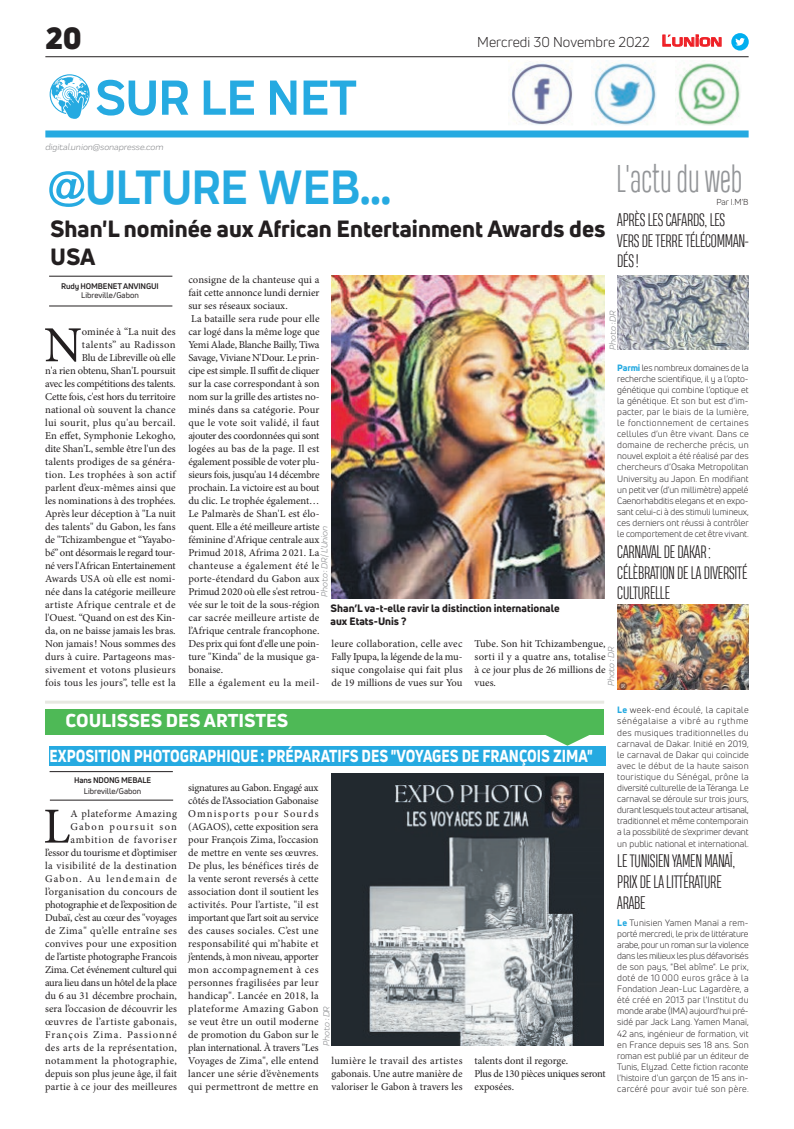
<style>
.page{position:relative;width:794px;height:1129px;background:#fff}
.page>*{position:absolute;margin:0;border:0;box-sizing:border-box;transform-origin:0 0}
.t1{font:700 51px "Praktika";color:#26aae1}
.t2{font:50.5px "Minion Pro";color:#231f20}
.t3{font:700 50px "Praktika";color:#26aae1;scale:.95 1}
.t4{font:300 36px "Heading Compressed Pro";color:#939598;scale:.88 1}
.t5{font:900 30px "Uni Neue";color:#231f20}
.t6{font:800 23px/27.6px "Uni Neue";color:#231f20}
.t7{font:800 18.3px "Uni Neue";color:#fff}
.t8{font:300 17px/20.7px "Heading Compressed Pro";letter-spacing:-.01em;color:#231f20}
.t9{font:800 17px "Uni Neue";color:#fff;scale:.83 1}
.t10{font:14px "Uni Neue";color:#231f20}
.t11{font:10.5px/13px "Minion Pro";color:#231f20;text-align:justify}
.t12{font:10.5px/13px "Minion Pro";letter-spacing:.02em;color:#231f20;text-align:right}
.t13{font:800 10.5px/12.6px "Uni Neue";color:#231f20}
.t14{font:9px/11.1px "Uni Neue";color:#231f20;text-align:justify}
.t15{font:italic 9px "Praktika";color:#818386}
.t16{font:8.5px "Uni Neue";color:#231f20}
.t17{font:700 8px "Uni Neue";letter-spacing:-.02em;color:#231f20}
.t18{font:8px "Uni Neue";color:#231f20}
.s1{font-family:"Eurostile";font-weight:600;font-size:14.9px;color:#ee1d23}
.s2{font-family:"Eurostile";font-weight:600;font-size:11.4px;color:#ee1d23}
.s3{font-weight:800;color:#26aae1}
</style>
<div class="page">
<hr style="left:45px;top:56px;width:703px;height:1px;background:#231f20">
<div style="left:45px;top:130px;width:703px;height:7px;background:#26aae1"></div>
<svg style="left:662px;top:34px;width:60px;height:13px"></svg>
<div style="left:731px;top:33px;width:17px;height:18px;background:#00aeef;border-radius:50%"></div>
<svg style="left:735px;top:38px;width:10px;height:8px"></svg>
<img style="left:508px;top:62px;width:65px;height:63px">
<img style="left:593px;top:62px;width:64px;height:64px">
<img style="left:675px;top:62px;width:66px;height:64px">
<svg style="left:50px;top:74px;width:40px;height:45px"></svg>
<hr style="left:45px;top:700px;width:559px;height:3px;background:#e7e8e2">
<div style="left:45px;top:709px;width:558px;height:25px;background:#4eb956"></div>
<svg style="left:542px;top:734px;width:51px;height:11px"></svg>
<svg style="left:49px;top:171px;width:36px;height:36px"></svg>
<img style="left:617px;top:275px;width:131px;height:75px">
<img style="left:617px;top:604px;width:132px;height:85px">
<div style="left:50px;top:745px;width:556px;height:20px;background:#26aae1"></div>
<hr style="left:50px;top:799px;width:123px;height:1px;background:#231f20">
<hr style="left:50px;top:771px;width:123px;height:1px;background:#231f20">
<img style="left:331px;top:773px;width:273px;height:272px">
<hr style="left:49px;top:305px;width:123px;height:1px;background:#231f20">
<hr style="left:49px;top:276px;width:123px;height:1px;background:#231f20">
<img style="left:331px;top:275px;width:274px;height:323px">
<h3 class="t5" style="left:45px;top:17px;width:38px">20</h3>
<h3 class="t10" style="left:477px;top:33px;width:246px">Mercredi 30 Novembre 2022 <span class="s1">L</span><span class="s2">UNION</span></h3>
<h1 class="t1" style="left:95px;top:57px;width:263px">SUR LE NET</h1>
<p class="t15" style="left:45px;top:140px;width:120px">digital.union@sonapresse.com</p>
<h3 class="t3" style="left:85px;top:147px;width:323px">ULTURE WEB...</h3>
<h3 class="t4" style="left:616px;top:158px;width:145px">L'actu du web</h3>
<p class="t16" style="left:716px;top:197px;width:34px">Par I.M'B</p>
<h3 class="t8" style="left:617px;top:211px;width:133px">APRÈS LES CAFARDS, LES<br>VERS DE TERRE TÉLÉCOMMAN-<br>DÉS!</h3>
<h3 class="t6" style="left:50px;top:215px;width:557px">Shan'L nominée aux African Entertainment Awards des<br>USA</h3>
<p class="t17" style="left:61px;top:281px;width:99px">Rudy HOMBENET ANVINGUI</p>
<p class="t18" style="left:81px;top:290px;width:59px">Libreville/Gabon</p>
<p class="t11" style="left:45px;top:325px;width:132px;text-align:right">ominée à “La nuit des talents” au Radisson<br>Blu de Libreville où elle<br>n'a rien obtenu, Shan'L poursuit avec les compétitions des talents.<br>Cette fois, c'est hors du territoire national où souvent la chance lui sourit, plus qu'au bercail.<br>En effet, Symphonie Lekogho, dite Shan'L, semble être l'un des talents prodiges de sa généra&shy;tion. Les trophées à son actif parlent d’eux-mêmes ainsi que les nominations à des trophées.<br>Après leur déception à "La nuit des talents" du Gabon, les fans de "Tchizambengue et “Yayabo&shy;bé” ont désormais le regard tour&shy;né vers l'African Entertainement<br>Awards USA où elle est nomi&shy;née dans la catégorie meilleure artiste Afrique centrale et de l'Ouest. “Quand on est des Kin&shy;da, on ne baisse jamais les bras.<br>Non jamais! Nous sommes des durs à cuire. Partageons mas&shy;sivement et votons plusieurs fois tous les jours”, telle est la</p>
<h2 class="t2" style="left:44px;top:311px;width:39px">N</h2>
<p class="t11" style="left:188px;top:273px;width:133px;text-align:left">consigne de la chanteuse qui a fait cette annonce lundi dernier sur ses réseaux sociaux.<br>La bataille sera rude pour elle car logé dans la même loge que<br>Yemi Alade, Blanche Bailly, Tiwa<br>Savage, Viviane N'Dour. Le prin&shy;cipe est simple. Il suffit de cliquer sur la case correspondant à son nom sur la grille des artistes no&shy;minés dans sa catégorie. Pour que le vote soit validé, il faut ajouter des coordonnées qui sont logées au bas de la page. Il est également possible de voter plu&shy;sieurs fois, jusqu'au 14 décembre prochain. La victoire est au bout du clic. Le trophée également…<br>Le Palmarès de Shan'L est élo&shy;quent. Elle a été meilleure artiste féminine d'Afrique centrale aux<br>Primud 2018, Afrima 2 021. La chanteuse a également été le porte-étendard du Gabon aux<br>Primud 2020 où elle s'est retrou&shy;vée sur le toit de la sous-région car sacrée meilleure artiste de l’Afrique centrale francophone.<br>Des prix qui font d'elle une poin&shy;ture "Kinda" de la musique ga&shy;bonaise.<br>Elle a également eu la meil-</p>
<p class="t15" style="left:606px;top:350px;width:41px;rotate:-90deg">Photo : DR</p>
<p class="t14" style="left:617px;top:361px;width:133px"><span class="s3">Parmi</span> les nombreux domaines de la recherche scientifique, il y a l’opto&shy;génétique qui combine l’optique et la génétique. Et son but est d’im&shy;pacter, par le biais de la lumière, le fonctionnement de certaines cellules d’un être vivant. Dans ce domaine de recherche précis, un nouvel exploit a été réalisé par des chercheurs d’Osaka Metropolitan University au Japon. En modifiant un petit ver (d’un millimètre) appelé Caenorhabditis elegans et en expo&shy;sant celui-ci à des stimuli lumineux, ces derniers ont réussi à contrôler le comportement de cet être vivant.</p>
<h3 class="t8" style="left:617px;top:543px;width:132px">CARNAVAL DE DAKAR:<br>CÉLÈBRATION DE LA DIVERSITÉ<br>CULTURELLE</h3>
<p class="t15" style="left:318px;top:596px;width:73px;rotate:-90deg">Photo : DR/ L’Union</p>
<p class="t13" style="left:330px;top:602px;width:231px">Shan’L va-t-elle ravir la distinction internationale aux Etats-Unis ?</p>
<p class="t11" style="left:331px;top:637px;width:133px">leure collaboration, celle avec Fally Ipupa, la légende de la mu&shy;sique congolaise qui fait plus de 19 millions de vues sur You</p>
<p class="t11" style="left:474px;top:637px;width:133px">Tube. Son hit Tchizambengue, sorti il y a quatre ans, totalise à ce jour plus de 26 millions de vues.</p>
<p class="t15" style="left:604px;top:686px;width:41px;rotate:-90deg">Photo : DR</p>
<h3 class="t7" style="left:66px;top:707px;width:224px">COULISSES DES ARTISTES</h3>
<h3 class="t9" style="left:50px;top:744px;width:656px">EXPOSITION PHOTOGRAPHIQUE: PRÉPARATIFS DES "VOYAGES DE FRANÇOIS ZIMA"</h3>
<p class="t17" style="left:74px;top:775px;width:78px">Hans NDONG MEBALE</p>
<p class="t18" style="left:84px;top:785px;width:59px">Libreville/Gabon</p>
<p class="t11" style="left:188px;top:780px;width:132px">signatures au Gabon. Engagé aux côtés de l’Association Gabonaise Omnisports pour Sourds (AGAOS), cette exposition sera pour François Zima, l’occasion de mettre en vente ses œuvres.<br>De plus, les bénéfices tirés de la vente seront reversés à cette association dont il soutient les activités. Pour l’artiste, "il est important que l’art soit au service des causes sociales. C’est une responsabilité qui m’habite et j’entends, à mon niveau, apporter mon accompagnement à ces personnes fragilisées par leur handicap". Lancée en 2018, la plateforme Amazing Gabon se veut être un outil moderne de promotion du Gabon sur le plan international. À travers "Les Voyages de Zima", elle entend lancer une série d’évènements qui permettront de mettre en</p>
<p class="t12" style="left:45px;top:806px;width:133px">A plateforme Amazing<br>Gabon poursuit son ambition de favoriser l’essor du tourisme et d’optimiser la visibilité de la destination<br>Gabon. Au lendemain de l’organisation du concours de photographie et de l’exposition de<br>Dubaï, c’est au cœur des "voyages de Zima" qu’elle entraîne ses convives pour une exposition de l’artiste photographe Francois<br>Zima. Cet événement culturel qui aura lieu dans un hôtel de la place du 6 au 31 décembre prochain, sera l’occasion de découvrir les œuvres de l’artiste gabonais,<br>François Zima. Passionné des arts de la représentation, notamment la photographie, depuis son plus jeune âge, il fait partie à ce jour des meilleures</p>
<h2 class="t2" style="left:43px;top:792px;width:29px">L</h2>
<p class="t15" style="left:320px;top:1045px;width:41px;rotate:-90deg">Photo : DR</p>
<p class="t11" style="left:331px;top:1053px;width:133px">lumière le travail des artistes gabonais. Une autre manière de valoriser le Gabon à travers les</p>
<p class="t11" style="left:474px;top:1053px;width:133px;text-align:left">talents dont il regorge.<br>Plus de 130 pièces uniques seront exposées.</p>
<p class="t14" style="left:617px;top:704px;width:133px"><span class="s3">Le</span> week-end écoulé, la capitale sénégalaise a vibré au rythme des musiques traditionnelles du carnaval de Dakar. Initié en 2019, le carnaval de Dakar qui coïncide avec le début de la haute saison touristique du Sénégal, prône la diversité culturelle de la Téranga. Le carnaval se déroule sur trois jours, durant lesquels tout acteur artisanal, traditionnel et même contemporain a la possibilité de s'exprimer devant un public national et international.</p>
<h3 class="t8" style="left:617px;top:852px;width:120px">LE TUNISIEN YAMEN MANAÏ,<br>PRIX DE LA LITTÉRATURE<br>ARABE</h3>
<p class="t14" style="left:617px;top:916px;width:133px"><span class="s3">Le</span> Tunisien Yamen Manaï a rem&shy;porté mercredi, le prix de littérature arabe, pour un roman sur la violence dans les milieux les plus défavorisés de son pays, "Bel abîme". Le prix, doté de 10 000 euros grâce à la Fondation Jean-Luc Lagardère, a été créé en 2013 par l'Institut du monde arabe (IMA) aujourd'hui pré&shy;sidé par Jack Lang. Yamen Manaï, 42 ans, ingénieur de formation, vit en France depuis ses 18 ans. Son roman est publié par un éditeur de Tunis, Elyzad. Cette fiction raconte l'histoire d'un garçon de 15 ans in&shy;carcéré pour avoir tué son père.</p>
</div>
